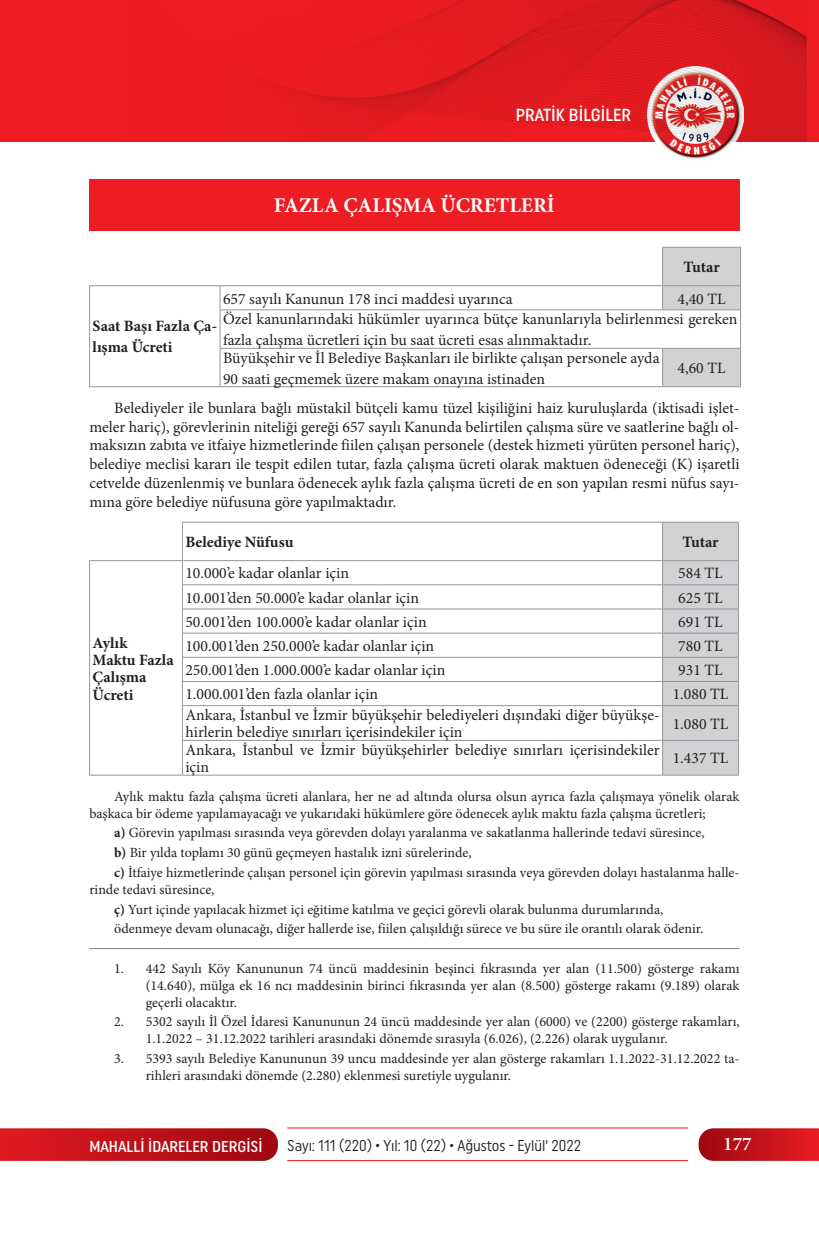
<style>
.page{position:relative;width:819px;height:1241px;background:#fff}
.page>*{position:absolute;margin:0;border:0;box-sizing:border-box;transform-origin:0 0}
.t1{font:700 21px "Minion Pro";color:#fff}
.t2{font:600 19.25px "Minion Pro";color:#fff}
.t3{font:500 17.5px "Uniform Condensed";color:#fff}
.t4{font:15.75px/18.9px "Minion Pro";color:#231f20}
.t5{font:700 15.75px/17.3px "Minion Pro";color:#231f20}
.t6{font:15.75px "Uniform Condensed";color:#231f20;scale:.95 1}
.t7{font:500 15.75px "Uniform Condensed";color:#fff}
.t8{font:14px/16.8px "Minion Pro";color:#231f20}
.s1{font-weight:700}
</style>
<div class="page">
<svg style="left:0;top:1128px;width:278px;height:32px;background:#c1151c"></svg>
<svg style="left:698px;top:1128px;width:121px;height:32px;background:#c61a22"></svg>
<hr style="left:287px;top:1127px;width:401px;height:1px;background:#ee1d23">
<hr style="left:287px;top:1159px;width:401px;height:1px;background:#ee1d23">
<div style="left:0;top:0;width:819px;height:141px;background:#ee1d23"></div>
<img style="left:647px;top:141px;width:96px;height:18px">
<img style="left:256px;top:0;width:550px;height:141px">
<div style="left:89px;top:179px;width:650px;height:51px;background:#ee1d23"></div>
<hr style="left:89px;top:285px;width:131px;height:1px;background:#939598">
<svg style="left:89px;top:286px;width:1px;height:24px"></svg>
<hr style="left:89px;top:310px;width:1px;height:38px;background:#939598">
<hr style="left:89px;top:348px;width:1px;height:38px;background:#939598">
<hr style="left:89px;top:386px;width:131px;height:1px;background:#939598">
<hr style="left:220px;top:285px;width:442px;height:1px;background:#939598">
<svg style="left:220px;top:286px;width:1px;height:23px"></svg>
<svg style="left:662px;top:247px;width:79px;height:139px"></svg>
<hr style="left:220px;top:309px;width:442px;height:1px;background:#939598">
<hr style="left:220px;top:310px;width:1px;height:38px;background:#939598">
<hr style="left:662px;top:309px;width:78px;height:1px;background:#939598">
<hr style="left:740px;top:310px;width:1px;height:38px;background:#939598">
<hr style="left:220px;top:348px;width:442px;height:1px;background:#939598">
<hr style="left:220px;top:348px;width:1px;height:38px;background:#939598">
<hr style="left:662px;top:348px;width:78px;height:1px;background:#939598">
<hr style="left:662px;top:348px;width:1px;height:38px;background:#939598">
<hr style="left:740px;top:348px;width:1px;height:38px;background:#939598">
<hr style="left:220px;top:386px;width:442px;height:1px;background:#939598">
<hr style="left:662px;top:386px;width:78px;height:1px;background:#939598">
<hr style="left:89px;top:560px;width:93px;height:1px;background:#939598">
<svg style="left:89px;top:561px;width:1px;height:144px"></svg>
<hr style="left:89px;top:705px;width:1px;height:35px;background:#939598">
<hr style="left:89px;top:740px;width:1px;height:34px;background:#939598">
<hr style="left:89px;top:774px;width:93px;height:1px;background:#939598">
<hr style="left:182px;top:560px;width:480px;height:1px;background:#939598">
<hr style="left:182px;top:584px;width:480px;height:1px;background:#939598">
<hr style="left:182px;top:608px;width:480px;height:1px;background:#939598">
<hr style="left:182px;top:632px;width:480px;height:1px;background:#939598">
<hr style="left:182px;top:657px;width:480px;height:1px;background:#939598">
<hr style="left:182px;top:681px;width:480px;height:1px;background:#939598">
<svg style="left:182px;top:561px;width:1px;height:144px"></svg>
<svg style="left:662px;top:522px;width:77px;height:253px;background:#cecfd1"></svg>
<hr style="left:182px;top:705px;width:480px;height:1px;background:#939598">
<hr style="left:182px;top:705px;width:1px;height:35px;background:#939598">
<hr style="left:662px;top:705px;width:76px;height:1px;background:#939598">
<hr style="left:662px;top:705px;width:1px;height:35px;background:#939598">
<hr style="left:738px;top:705px;width:1px;height:35px;background:#939598">
<hr style="left:182px;top:740px;width:480px;height:1px;background:#939598">
<hr style="left:182px;top:740px;width:1px;height:34px;background:#939598">
<hr style="left:662px;top:740px;width:76px;height:1px;background:#939598">
<hr style="left:662px;top:740px;width:1px;height:34px;background:#939598">
<hr style="left:738px;top:740px;width:1px;height:34px;background:#939598">
<hr style="left:182px;top:774px;width:480px;height:1px;background:#939598">
<hr style="left:662px;top:774px;width:76px;height:1px;background:#939598">
<hr style="left:182px;top:522px;width:480px;height:1px;background:#939598">
<hr style="left:182px;top:522px;width:1px;height:38px;background:#939598">
<hr style="left:89px;top:948px;width:650px;height:1px;background:#808285">
<p class="t3" style="left:516px;top:105px;width:117px">PRATİK BİLGİLER</p>
<h1 class="t1" style="left:274px;top:191px;width:282px">FAZLA ÇALIŞMA ÜCRETLERİ</h1>
<p class="t5" style="left:683px;top:258px;width:38px">Tutar</p>
<p class="t4" style="left:223px;top:289px;width:291px">657 sayılı Kanunun 178 inci maddesi uyarınca</p>
<p class="t4" style="left:223px;top:288px;width:516px;line-height:20.8px;text-indent:454px">4,40 TL<br>Özel kanunlarındaki hükümler uyarınca bütçe kanunlarıyla belirlenmesi gereken fazla çalışma ücretleri için bu saat ücreti esas alınmaktadır.</p>
<p class="t4" style="left:223px;top:347px;width:438px;line-height:21px">Büyükşehir ve İl Belediye Başkanları ile birlikte çalışan personele ayda<br>90 saati geçmemek üzere makam onayına istinaden</p>
<p class="t5" style="left:93px;top:316px;width:126px;line-height:21px">Saat Başı Fazla Ça&shy;lışma Ücreti</p>
<p class="t4" style="left:677px;top:359px;width:50px">4,60 TL</p>
<p class="t4" style="left:89px;top:398px;width:651px;text-align:justify;text-indent:25px">Belediyeler ile bunlara bağlı müstakil bütçeli kamu tüzel kişiliğini haiz kuruluşlarda (iktisadi işlet&shy;meler hariç), görevlerinin niteliği gereği 657 sayılı Kanunda belirtilen çalışma süre ve saatlerine bağlı ol&shy;maksızın zabıta ve itfaiye hizmetlerinde fiilen çalışan personele (destek hizmeti yürüten personel hariç), belediye meclisi kararı ile tespit edilen tutar, fazla çalışma ücreti olarak maktuen ödeneceği (K) işaretli cetvelde düzenlenmiş ve bunlara ödenecek aylık fazla çalışma ücreti de en son yapılan resmi nüfus sayı&shy;mına göre belediye nüfusuna göre yapılmaktadır.</p>
<p class="t5" style="left:185px;top:533px;width:109px">Belediye Nüfusu</p>
<p class="t5" style="left:682px;top:533px;width:38px">Tutar</p>
<p class="t4" style="left:185px;top:564px;width:165px">10.000’e kadar olanlar için</p>
<p class="t4" style="left:678px;top:564px;width:46px">584 TL</p>
<p class="t4" style="left:185px;top:588px;width:235px">10.001’den 50.000’e kadar olanlar için</p>
<p class="t4" style="left:678px;top:588px;width:46px">625 TL</p>
<p class="t4" style="left:185px;top:612px;width:243px">50.001’den 100.000’e kadar olanlar için</p>
<p class="t4" style="left:678px;top:612px;width:46px">691 TL</p>
<p class="t4" style="left:185px;top:636px;width:250px">100.001’den 250.000’e kadar olanlar için</p>
<p class="t4" style="left:678px;top:636px;width:46px">780 TL</p>
<p class="t4" style="left:185px;top:660px;width:261px">250.001’den 1.000.000’e kadar olanlar için</p>
<p class="t4" style="left:678px;top:660px;width:46px">931 TL</p>
<p class="t4" style="left:185px;top:684px;width:194px">1.000.001’den fazla olanlar için</p>
<p class="t4" style="left:672px;top:684px;width:57px">1.080 TL</p>
<p class="t4" style="left:185px;top:706px;width:475px;line-height:17.3px">Ankara, İstanbul ve İzmir büyükşehir belediyeleri dışındaki diğer büyükşe&shy;hirlerin belediye sınırları içerisindekiler için</p>
<p class="t4" style="left:672px;top:714px;width:57px">1.080 TL</p>
<p class="t4" style="left:185px;top:741px;width:475px;line-height:17.3px">Ankara, İstanbul ve İzmir büyükşehirler belediye sınırları içerisindekiler için</p>
<p class="t4" style="left:672px;top:749px;width:57px">1.437 TL</p>
<p class="t8" style="left:89px;top:787px;width:651px;text-indent:25px">Aylık maktu fazla çalışma ücreti alanlara, her ne ad altında olursa olsun ayrıca fazla çalışmaya yönelik olarak başkaca bir ödeme yapılamayacağı ve yukarıdaki hükümlere göre ödenecek aylık maktu fazla çalışma ücretleri;</p>
<p class="t8" style="left:114px;top:822px;width:627px;line-height:19.8px"><span class="s1">a)</span> Görevin yapılması sırasında veya görevden dolayı yaralanma ve sakatlanma hallerinde tedavi süresince,<br><span class="s1">b)</span> Bir yılda toplamı 30 günü geçmeyen hastalık izni sürelerinde,<br><span class="s1">c)</span> İtfaiye hizmetlerinde çalışan personel için görevin yapılması sırasında veya görevden dolayı hastalanma halle-</p>
<p class="t8" style="left:114px;top:879px;width:590px;line-height:19.8px;text-indent:-25px">rinde tedavi süresince,<br><span class="s1">ç)</span> Yurt içinde yapılacak hizmet içi eğitime katılma ve geçici görevli olarak bulunma durumlarında, ödenmeye devam olunacağı, diğer hallerde ise, fiilen çalışıldığı sürece ve bu süre ile orantılı olarak ödenir.</p>
<p class="t8" style="left:146px;top:959px;width:595px;text-align:justify;text-indent:-32px">1. 442 Sayılı Köy Kanununun 74 üncü maddesinin beşinci fıkrasında yer alan (11.500) gösterge rakamı (14.640), mülga ek 16 ncı maddesinin birinci fıkrasında yer alan (8.500) gösterge rakamı (9.189) olarak geçerli olacaktır.</p>
<p class="t8" style="left:146px;top:1013px;width:595px;text-indent:-32px">2. 5302 sayılı İl Özel İdaresi Kanununun 24 üncü maddesinde yer alan (6000) ve (2200) gösterge rakamları,<br>1.1.2022 – 31.12.2022 tarihleri arasındaki dönemde sırasıyla (6.026), (2.226) olarak uygulanır.</p>
<p class="t8" style="left:146px;top:1049px;width:595px;text-indent:-32px">3. 5393 sayılı Belediye Kanununun 39 uncu maddesinde yer alan gösterge rakamları 1.1.2022-31.12.2022 ta&shy;rihleri arasındaki dönemde (2.280) eklenmesi suretiyle uygulanır.</p>
<p class="t5" style="left:93px;top:633px;width:83px">Aylık<br>Maktu Fazla<br>Çalışma<br>Ücreti</p>
<p class="t7" style="left:89px;top:1136px;width:175px">MAHALLİ İDARELER DERGİSİ</p>
<p class="t6" style="left:287px;top:1136px;width:311px">Sayı: 111 (220) • Yıl: 10 (22) • Ağustos - Eylül‘ 2022</p>
<p class="t2" style="left:723px;top:1130px;width:30px">177</p>
</div>
